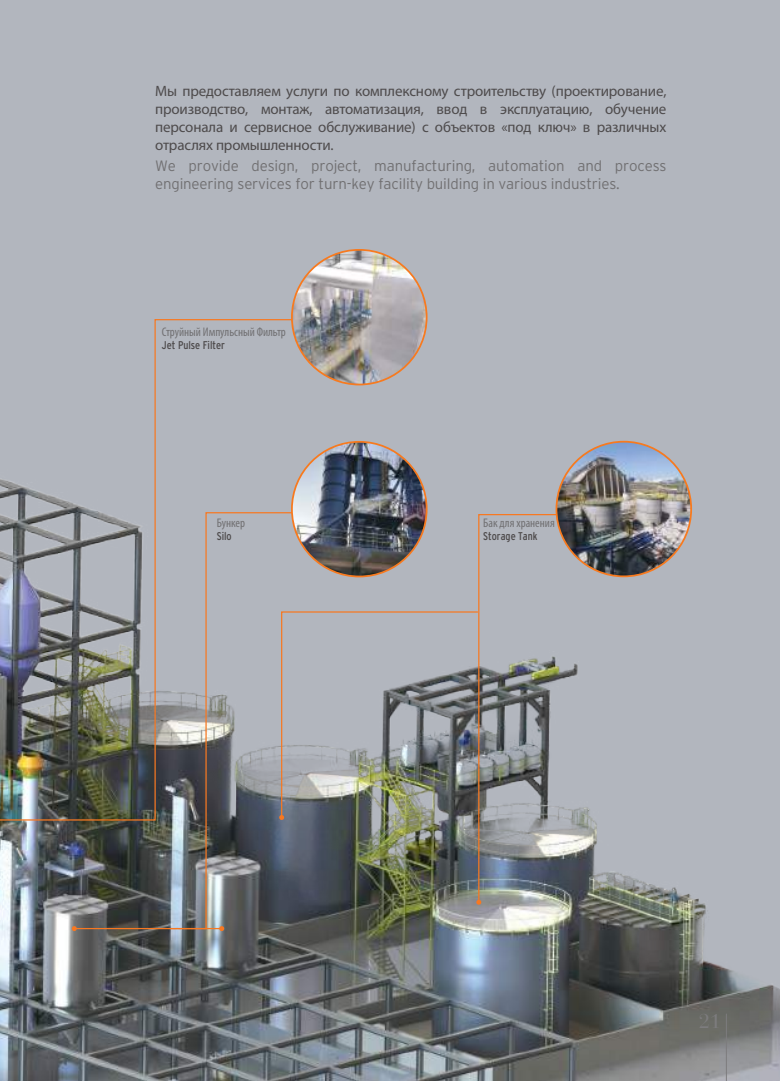
<style>
.page{position:relative;width:780px;height:1081px;background:#b2b6be}
.page>*{position:absolute;margin:0;border:0;box-sizing:border-box;transform-origin:0 0}
.t1{font:20px "Bauer Bodoni Std";color:#7d7c7e}
.t2{font:15px/18px "Myriad Pro";letter-spacing:-.01em;color:#4e4b4c;text-align:justify}
.t3{font:15px/18px "Interstate Light TR";letter-spacing:-.01em;color:#717072}
.t4{font:condensed 12.5px "Myriad Pro";color:#717072}
.t5{font:11.25px "Interstate Regular Condensed TR";color:#4e4b4c}
</style>
<div class="page">
<img style="left:0;top:330px;width:780px;height:751px">
<svg style="left:0;top:319px;width:381px;height:502px"></svg>
<svg style="left:477px;top:513px;width:92px;height:390px"></svg>
<svg style="left:476px;top:900px;width:5px;height:5px"></svg>
<img style="left:292px;top:250px;width:134px;height:134px;border-radius:67px">
<img style="left:556px;top:442px;width:135px;height:134px;border-radius:67px">
<img style="left:73px;top:511px;width:311px;height:419px">
<svg style="left:72px;top:926px;width:5px;height:5px"></svg>
<img style="left:292px;top:442px;width:134px;height:134px;border-radius:67px">
<svg style="left:280px;top:611px;width:199px;height:208px"></svg>
<svg style="left:279px;top:815px;width:5px;height:5px"></svg>
<hr style="left:170px;top:928px;width:52px;height:1px;background:#f77821">
<svg style="left:219px;top:926px;width:5px;height:5px"></svg>
<hr style="left:725px;top:1013px;width:1px;height:68px;background:#7d7c7e">
<p class="t2" style="left:155px;top:82px;width:513px">Мы предоставляем услуги по комплексному строительству (проектирование, производство, монтаж, автоматизация, ввод в эксплуатацию, обучение персонала и сервисное обслуживание) с объектов «под ключ» в различных отраслях промышленности.</p>
<p class="t3" style="left:155px;top:156px;width:513px">We provide design, project, manufacturing, automation and process engineering services for turn-key facility building in various industries.</p>
<p class="t4" style="left:162px;top:324px;width:125px">Струйный Импульсный Фильтр</p>
<p class="t5" style="left:162px;top:339px;width:65px">Jet Pulse Filter</p>
<p class="t4" style="left:217px;top:515px;width:30px">Бункер</p>
<p class="t5" style="left:217px;top:530px;width:17px">Silo</p>
<p class="t4" style="left:483px;top:515px;width:73px">Бак для хранения</p>
<p class="t5" style="left:483px;top:530px;width:56px">Storage Tank</p>
<h1 class="t1" style="left:698px;top:1009px;width:24px">21</h1>
</div>
